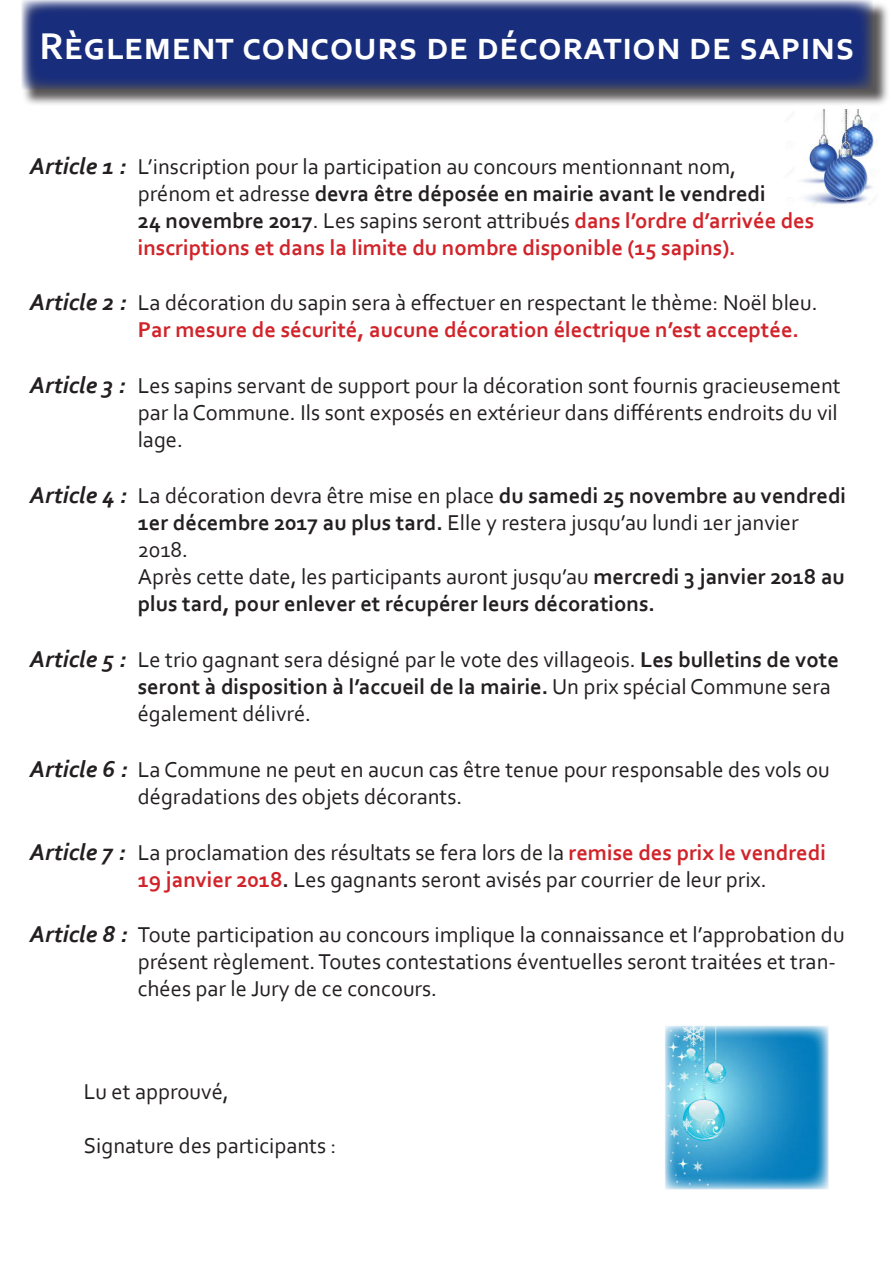
<style>
.page{position:relative;width:893px;height:1263px;background:#fff}
.page>*{position:absolute;margin:0;border:0;box-sizing:border-box;transform-origin:0 0}
.t1{font:700 39px "Corbel";color:#fff}
.t2{font:22.5px/27px "Corbel";color:#231f20}
.t3{font:700 22.5px "Corbel";color:#231f20}
.t4{font:700 22.5px "Corbel";color:#d1232a}
.s1{font-weight:700;font-style:italic;font-size:24px}
.s2{font-weight:400}
.s3{font-weight:700}
.s4{font-weight:700;color:#d1232a}
</style>
<div class="page">
<img style="left:801px;top:110px;width:73px;height:95px">
<div style="left:22px;top:1px;width:869px;height:106px;background:#231f20;opacity:.75"></div>
<svg style="left:21px;top:0;width:852px;height:89px;background:#263980"></svg>
<img style="left:665px;top:1025px;width:164px;height:165px">
<h1 class="t1" style="left:39px;top:22px;width:817px">Règlement concours de décoration de sapins</h1>
<p class="t2" style="left:30px;top:152px;width:708px"><span class="s1">Article 1 :</span> L’inscription pour la participation au concours mentionnant nom,</p>
<p class="t3" style="left:138px;top:179px;width:629px"><span class="s2">prénom et adresse</span> devra être déposée en mairie avant le vendredi</p>
<p class="t2" style="left:138px;top:206px;width:678px"><span class="s3">24 novembre 2017</span>. Les sapins seront attribués <span class="s4">dans l’ordre d’arrivée des</span></p>
<p class="t4" style="left:138px;top:233px;width:600px">inscriptions et dans la limite du nombre disponible (15 sapins).</p>
<p class="t2" style="left:30px;top:289px;width:789px"><span class="s1">Article 2 :</span> La décoration du sapin sera à effectuer en respectant le thème: Noël bleu.</p>
<p class="t4" style="left:138px;top:316px;width:663px">Par mesure de sécurité, aucune décoration électrique n’est acceptée.</p>
<p class="t2" style="left:30px;top:372px;width:812px"><span class="s1">Article 3 :</span> Les sapins servant de support pour la décoration sont fournis gracieusement</p>
<p class="t2" style="left:138px;top:399px;width:702px">par la Commune. Ils sont exposés en extérieur dans différents endroits du vil</p>
<p class="t2" style="left:138px;top:426px;width:47px">lage.</p>
<p class="t2" style="left:30px;top:482px;width:818px"><span class="s1">Article 4 :</span> La décoration devra être mise en place <span class="s3">du samedi 25 novembre au vendredi</span></p>
<p class="t2" style="left:138px;top:509px;width:662px"><span class="s3">1er décembre 2017 au plus tard.</span> Elle y restera jusqu’au lundi 1er janvier</p>
<p class="t2" style="left:138px;top:536px;width:52px">2018.</p>
<p class="t2" style="left:138px;top:563px;width:709px">Après cette date, les participants auront jusqu’au <span class="s3">mercredi 3 janvier 2018 au</span></p>
<p class="t3" style="left:138px;top:590px;width:519px">plus tard, pour enlever et récupérer leurs décorations.</p>
<p class="t2" style="left:30px;top:645px;width:811px"><span class="s1">Article 5 :</span> Le trio gagnant sera désigné par le vote des villageois. <span class="s3">Les bulletins de vote</span></p>
<p class="t3" style="left:138px;top:672px;width:695px">seront à disposition à l’accueil de la mairie. <span class="s2">Un prix spécial Commune sera</span></p>
<p class="t2" style="left:138px;top:699px;width:175px">également délivré.</p>
<p class="t2" style="left:30px;top:755px;width:801px"><span class="s1">Article 6 :</span> La Commune ne peut en aucun cas être tenue pour responsable des vols ou</p>
<p class="t2" style="left:138px;top:782px;width:326px">dégradations des objets décorants.</p>
<p class="t2" style="left:30px;top:838px;width:798px"><span class="s1">Article 7 :</span> La proclamation des résultats se fera lors de la <span class="s4">remise des prix le vendredi</span></p>
<p class="t2" style="left:138px;top:865px;width:630px"><span class="s4">19 janvier 2018</span><span class="s3">.</span> Les gagnants seront avisés par courrier de leur prix.</p>
<p class="t2" style="left:30px;top:921px;width:816px"><span class="s1">Article 8 :</span> Toute participation au concours implique la connaissance et l’approbation du</p>
<p class="t2" style="left:138px;top:948px;width:700px">présent règlement.Toutes contestations éventuelles seront traitées et tran&shy;chées par le Jury de ce concours.</p>
<p class="t2" style="left:84px;top:1077px;width:147px">Lu et approuvé,</p>
<p class="t2" style="left:84px;top:1131px;width:254px">Signature des participants :</p>
</div>
